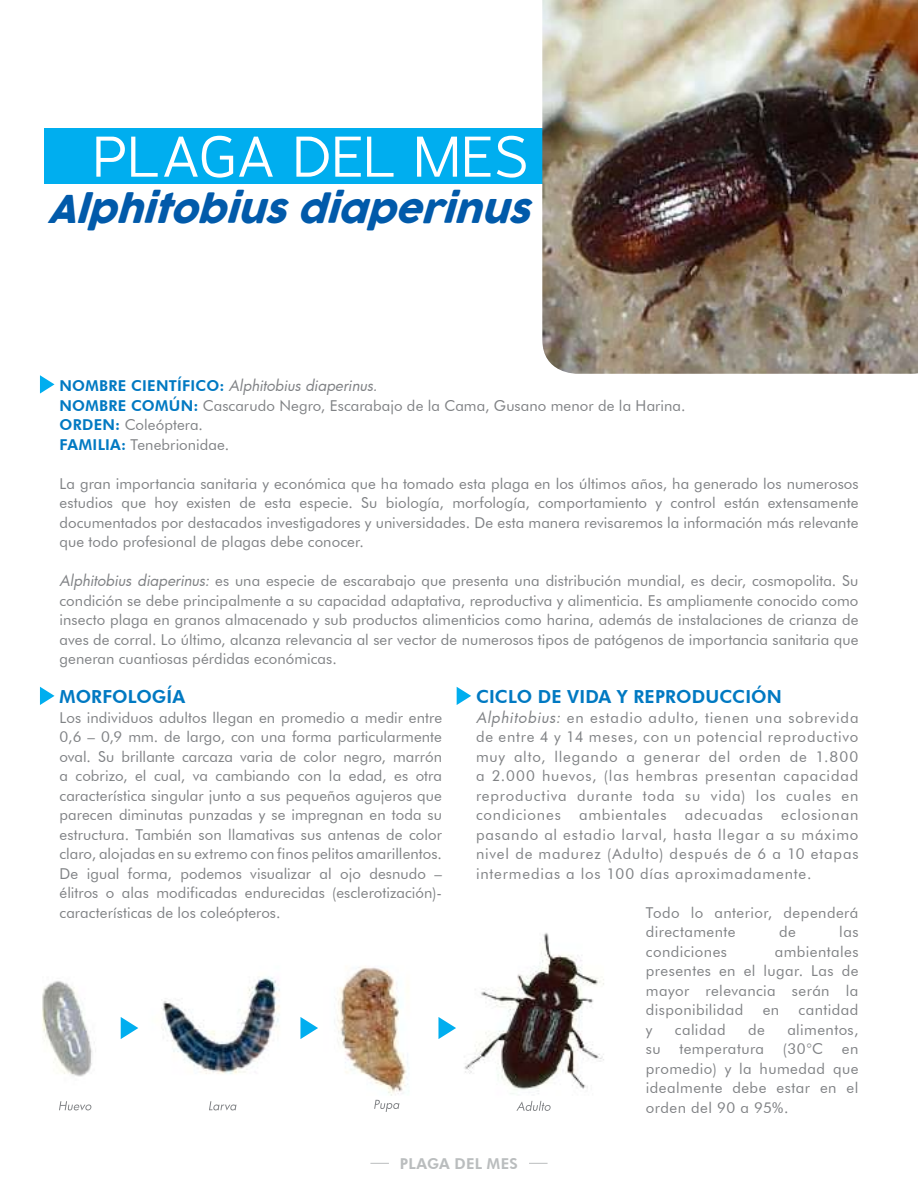
<style>
.page{position:relative;width:918px;height:1188px;background:#fff}
.page>*{position:absolute;margin:0;border:0;box-sizing:border-box;transform-origin:0 0}
.t1{font:57px "Pragma Sans";letter-spacing:.04em;color:#fff}
.t2{font:italic 37.5px "COCOGOOSE";color:#015aaa}
.t3{font:800 18px "Futura BT";letter-spacing:.005em;color:#0079c2}
.t4{font:15px/19.5px "Futura BT";letter-spacing:.02em;color:#808285;text-align:justify}
.t5{font:italic 15px "Futura";letter-spacing:-.005em;color:#808285}
.t6{font:800 15px "Futura BT";letter-spacing:.02em;color:#babdbe}
.s1{font-family:"Futura BT";font-weight:800;font-style:normal;color:#0079c2}
.s2{font-weight:800;color:#0079c2}
.s3{font-family:"Futura";font-style:italic}
</style>
<div class="page">
<img style="left:42px;top:933px;width:562px;height:175px">
<svg style="left:370px;top:1163px;width:19px;height:1px"></svg>
<svg style="left:529px;top:1163px;width:19px;height:1px"></svg>
<svg style="left:40px;top:375px;width:15px;height:19px"></svg>
<svg style="left:40px;top:687px;width:15px;height:18px"></svg>
<svg style="left:457px;top:687px;width:14px;height:18px"></svg>
<svg style="left:59px;top:1101px;width:32px;height:10px"></svg>
<svg style="left:209px;top:1101px;width:27px;height:10px"></svg>
<svg style="left:374px;top:1100px;width:25px;height:12px"></svg>
<svg style="left:516px;top:1101px;width:35px;height:10px"></svg>
<svg style="left:121px;top:1017px;width:17px;height:22px"></svg>
<svg style="left:300px;top:1017px;width:18px;height:22px"></svg>
<svg style="left:438px;top:1017px;width:18px;height:22px"></svg>
<div style="left:44px;top:129px;width:529px;height:55px;background:#00aeef"></div>
<img style="left:542px;top:0;width:376px;height:374px">
<h1 class="t1" style="left:94px;top:120px;width:435px">PLAGA DEL MES</h1>
<h2 class="t2" style="left:47px;top:181px;width:500px">Alphitobiusdiaperinus</h2>
<p class="t5" style="left:60px;top:375px;width:319px"><span class="s1">NOMBRE CIENTÍFICO:</span> Alphitobius diaperinus.</p>
<p class="t4" style="left:60px;top:395px;width:627px;text-align:left"><span class="s2">NOMBRE COMÚN:</span> Cascarudo Negro, Escarabajo de la Cama, Gusano menor de la Harina.<br><span class="s2">ORDEN:</span> Coleóptera.<br><span class="s2">FAMILIA:</span> Tenebrionidae.</p>
<p class="t4" style="left:60px;top:473px;width:801px">La gran importancia sanitaria y económica que ha tomado esta plaga en los últimos años, ha generado los numerosos estudios que hoy existen de esta especie. Su biología, morfología, comportamiento y control están extensamente documentados por destacados investigadores y universidades. De esta manera revisaremos la información más relevante que todo profesional de plagas debe conocer.</p>
<p class="t4" style="left:60px;top:571px;width:800px"><span class="s3">Alphitobius diaperinus:</span> es una especie de escarabajo que presenta una distribución mundial, es decir, cosmopolita. Su condición se debe principalmente a su capacidad adaptativa, reproductiva y alimenticia. Es ampliamente conocido como insecto plaga en granos almacenado y sub productos alimenticios como harina, además de instalaciones de crianza de aves de corral. Lo último, alcanza relevancia al ser vector de numerosos tipos de patógenos de importancia sanitaria que generan cuantiosas pérdidas económicas.</p>
<p class="t3" style="left:60px;top:686px;width:127px">MORFOLOGÍA</p>
<p class="t4" style="left:60px;top:707px;width:384px">Los individuos adultos llegan en promedio a medir entre 0,6 – 0,9 mm. de largo, con una forma particularmente oval. Su brillante carcaza varia de color negro, marrón a cobrizo, el cual, va cambiando con la edad, es otra característica singular junto a sus pequeños agujeros que parecen diminutas punzadas y se impregnan en toda su estructura. También son llamativas sus antenas de color claro, alojadas en su extremo con finos pelitos amarillentos.<br>De igual forma, podemos visualizar al ojo desnudo – élitros o alas modificadas endurecidas (esclerotización)- características de los coleópteros.</p>
<p class="t3" style="left:476px;top:686px;width:307px">CICLO DE VIDA Y REPRODUCCIÓN</p>
<p class="t4" style="left:476px;top:707px;width:384px"><span class="s3">Alphitobius:</span> en estadio adulto, tienen una sobrevida de entre 4 y 14 meses, con un potencial reproductivo muy alto, llegando a generar del orden de 1.800 a 2.000 huevos, (las hembras presentan capacidad reproductiva durante toda su vida) los cuales en condiciones ambientales adecuadas eclosionan pasando al estadio larval, hasta llegar a su máximo nivel de madurez (Adulto) después de 6 a 10 etapas intermedias a los 100 días aproximadamente.</p>
<p class="t4" style="left:646px;top:902px;width:214px">Todo lo anterior, dependerá directamente</p>
<p class="t4" style="left:779px;top:922px;width:18px">de</p>
<p class="t4" style="left:839px;top:922px;width:21px">las</p>
<p class="t4" style="left:646px;top:941px;width:83px">condiciones</p>
<p class="t4" style="left:646px;top:941px;width:214px;text-indent:129px">ambientales presentes en el lugar. Las de mayor relevancia serán la disponibilidad</p>
<p class="t4" style="left:763px;top:1000px;width:18px">en</p>
<p class="t4" style="left:799px;top:1000px;width:61px">cantidad</p>
<p class="t6" style="left:400px;top:1154px;width:120px">PLAGA DEL MES</p>
<p class="t4" style="left:646px;top:1019px;width:8px">y</p>
<p class="t4" style="left:675px;top:1019px;width:52px">calidad</p>
<p class="t4" style="left:748px;top:1019px;width:18px">de</p>
<p class="t4" style="left:787px;top:1019px;width:72px">alimentos,</p>
<p class="t4" style="left:646px;top:1039px;width:16px">su</p>
<p class="t4" style="left:679px;top:1039px;width:86px">temperatura</p>
<p class="t4" style="left:783px;top:1039px;width:42px">(30°C</p>
<p class="t4" style="left:646px;top:1039px;width:214px;text-indent:196px">en promedio) y la humedad que idealmente debe estar en el orden del 90 a 95%.</p>
</div>
